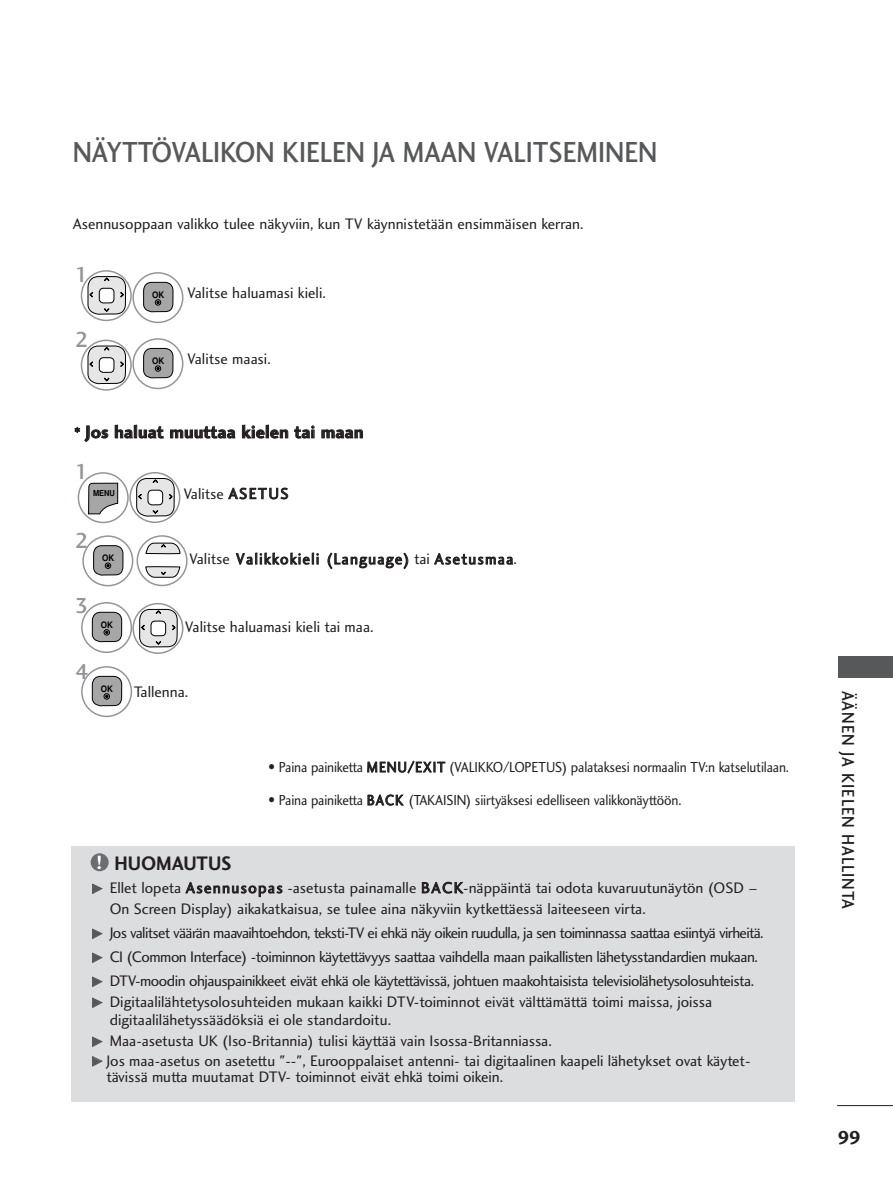
<style>
.page{position:relative;width:893px;height:1190px;background:#fff}
.page>*{position:absolute;margin:0;border:0;box-sizing:border-box;transform-origin:0 0}
.t1{font:30px "Charlotte Sans Medium Plain";color:#57585a;scale:.9 1}
.t2{font:22.5px "Charlotte Sans Medium Plain";color:#939598}
.t3{font:20.25px "Charlotte Sans Bold Plain";color:#231f20;scale:.95 1}
.t4{font:19.5px "Charlotte Sans Bold Plain";color:#231f20}
.t5{font:18px "Charlotte Sans Bold Plain";letter-spacing:.015em;color:#231f20}
.t6{font:18px "Charlotte Sans Medium Plain";letter-spacing:.06em;color:#231f20;scale:.9 1}
.t7{font:15.75px/21px "Charlotte Sans Book Plain";letter-spacing:-.005em;color:#231f20}
.t8{font:15.75px/24px "Charlotte Sans Book Plain";letter-spacing:-.04em;color:#231f20}
.t9{font:15.75px "Charlotte Sans Book Plain";letter-spacing:.08em;color:#231f20}
.t10{font:15px "Charlotte Sans Book Plain";letter-spacing:-.01em;color:#231f20;scale:.93 1}
.t11{font:700 9px "Helvetica";color:#000;scale:.9 1}
.t12{font:700 8.25px "Helvetica";color:#000;scale:.9 1}
.s1{font-family:"Charlotte Sans Book Plain";font-size:15.75px}
.s2{font-size:15.75px}
.s3{font-size:19.95px;color:#fff}
.s4{font-family:"FZDING33";font-size:10.5px;color:#57585a}
</style>
<div class="page">
<hr style="left:837px;top:1105px;width:55px;height:1px;background:#231f20">
<div style="left:838px;top:656px;width:54px;height:21px;background:#57585a"></div>
<div style="left:71px;top:846px;width:723px;height:255px;background:#dcdddf"></div>
<div style="left:91px;top:853px;width:18px;height:18px;background:#6c6d70;border-radius:50%"></div>
<svg style="left:82px;top:272px;width:48px;height:48px"></svg>
<svg style="left:88px;top:276px;width:38px;height:38px"></svg>
<div style="left:81px;top:270px;width:51px;height:51px;border:2px solid #939598;border-radius:50%"></div>
<svg style="left:82px;top:341px;width:48px;height:48px"></svg>
<svg style="left:88px;top:346px;width:38px;height:38px"></svg>
<div style="left:81px;top:339px;width:51px;height:52px;border:2px solid #939598;border-radius:50%"></div>
<svg style="left:143px;top:281px;width:31px;height:31px"></svg>
<div style="left:132px;top:272px;width:51px;height:51px;border:2px solid #939598;border-radius:50%"></div>
<svg style="left:143px;top:348px;width:31px;height:30px"></svg>
<div style="left:132px;top:338px;width:51px;height:51px;border:2px solid #939598;border-radius:50%"></div>
<svg style="left:88px;top:482px;width:30px;height:32px"></svg>
<div style="left:78px;top:472px;width:51px;height:51px;border:2px solid #939598;border-radius:50%"></div>
<svg style="left:131px;top:473px;width:48px;height:48px"></svg>
<svg style="left:136px;top:478px;width:38px;height:38px"></svg>
<div style="left:129px;top:472px;width:51px;height:51px;border:2px solid #939598;border-radius:50%"></div>
<svg style="left:93px;top:545px;width:31px;height:31px"></svg>
<div style="left:82px;top:535px;width:51px;height:51px;border:2px solid #939598;border-radius:50%"></div>
<svg style="left:145px;top:542px;width:36px;height:13px"></svg>
<svg style="left:145px;top:566px;width:35px;height:12px"></svg>
<div style="left:136px;top:535px;width:52px;height:51px;border:2px solid #939598;border-radius:50%"></div>
<svg style="left:92px;top:611px;width:30px;height:31px"></svg>
<div style="left:81px;top:602px;width:51px;height:51px;border:2px solid #939598;border-radius:50%"></div>
<svg style="left:92px;top:675px;width:30px;height:31px"></svg>
<div style="left:81px;top:666px;width:51px;height:51px;border:2px solid #939598;border-radius:50%"></div>
<svg style="left:134px;top:604px;width:48px;height:48px"></svg>
<svg style="left:139px;top:609px;width:38px;height:38px"></svg>
<div style="left:132px;top:603px;width:51px;height:51px;border:2px solid #939598;border-radius:50%"></div>
<h1 class="t1" style="left:73px;top:140px;width:651px">NÄYTTÖVALIKON KIELEN JA MAAN VALITSEMINEN</h1>
<p class="t7" style="left:73px;top:214px;width:512px">Asennusoppaan valikko tulee näkyviin, kun TV käynnistetään ensimmäisen kerran.</p>
<h2 class="t2" style="left:75px;top:265px;width:15px">1</h2>
<h2 class="t2" style="left:75px;top:330px;width:15px">2</h2>
<p class="t11" style="left:152px;top:291px;width:15px">OK</p>
<p class="t11" style="left:152px;top:357px;width:15px">OK</p>
<p class="t7" style="left:187px;top:284px;width:140px">Valitse haluamasi kieli.</p>
<p class="t7" style="left:187px;top:349px;width:85px">Valitse maasi.</p>
<p class="t5" style="left:74px;top:425px;width:291px"><span class="s1">*</span> Jos haluat muuttaa kielen tai maan</p>
<h2 class="t2" style="left:75px;top:462px;width:15px">1</h2>
<p class="t12" style="left:93px;top:490px;width:26px">MENU</p>
<h2 class="t2" style="left:75px;top:532px;width:15px">2</h2>
<p class="t11" style="left:102px;top:554px;width:15px">OK</p>
<h2 class="t2" style="left:75px;top:596px;width:15px">3</h2>
<p class="t11" style="left:101px;top:621px;width:15px">OK</p>
<h2 class="t2" style="left:75px;top:662px;width:15px">4</h2>
<p class="t11" style="left:101px;top:685px;width:15px">OK</p>
<p class="t7" style="left:183px;top:485px;width:107px">Valitse ASETUS</p>
<p class="t9" style="left:189px;top:552px;width:329px">Valitse Valikkokieli (Language) tai Asetusmaa.</p>
<p class="t7" style="left:185px;top:617px;width:190px">Valitse haluamasi kieli tai maa.</p>
<p class="t7" style="left:134px;top:683px;width:56px">Tallenna.</p>
<p class="t10" style="left:268px;top:761px;width:561px"><span class="s2">•</span> Paina painiketta MENU/EXIT (VALIKKO/LOPETUS) palataksesi normaalin TV:n katselutilaan.</p>
<p class="t10" style="left:268px;top:794px;width:445px"><span class="s2">•</span> Paina painiketta BACK (TAKAISIN) siirtyäksesi edelliseen valikkonäyttöön.</p>
<p class="t3" style="left:96px;top:855px;width:144px"><span class="s3">!</span> HUOMAUTUS</p>
<p class="t7" style="left:110px;top:879px;width:649px;text-indent:-18px"><span class="s4">G</span> Ellet lopeta Asennusopas -asetusta painamalle BACK-näppäintä tai odota kuvaruutunäytön (OSD –<br>On Screen Display) aikakatkaisua, se tulee aina näkyviin kytkettäessä laiteeseen virta.</p>
<p class="t8" style="left:92px;top:922px;width:673px"><span class="s4">G</span> Jos valitset väärän maavaihtoehdon, teksti-TV ei ehkä näy oikein ruudulla, ja sen toiminnassa saattaa esiintyä virheitä.<br><span class="s4">G</span> CI (Common Interface) -toiminnon käytettävyys saattaa vaihdella maan paikallisten lähetysstandardien mukaan.<br><span class="s4">G</span> DTV-moodin ohjauspainikkeet eivät ehkä ole käytettävissä, johtuen maakohtaisista televisiolähetysolosuhteista.</p>
<p class="t7" style="left:110px;top:994px;width:604px;line-height:18px;text-indent:-18px"><span class="s4">G</span> Digitaalilähtetysolosuhteiden mukaan kaikki DTV-toiminnot eivät välttämättä toimi maissa, joissa digitaalilähetyssäädöksiä ei ole standardoitu.</p>
<p class="t7" style="left:92px;top:1032px;width:660px;line-height:19.5px"><span class="s4">G</span> Maa-asetusta UK (Iso-Britannia) tulisi käyttää vain Isossa-Britanniassa.<br><span class="s4">G</span> Jos maa-asetus on asetettu "--", Eurooppalaiset antenni- tai digitaalinen kaapeli lähetykset ovat käytet-</p>
<p class="t7" style="left:107px;top:1067px;width:398px">tävissä mutta muutamat DTV- toiminnot eivät ehkä toimi oikein.</p>
<p class="t6" style="left:855px;top:690px;width:244px;rotate:90deg">ÄÄNEN JA KIELEN HALLINTA</p>
<p class="t4" style="left:837px;top:1129px;width:25px">99</p>
</div>
